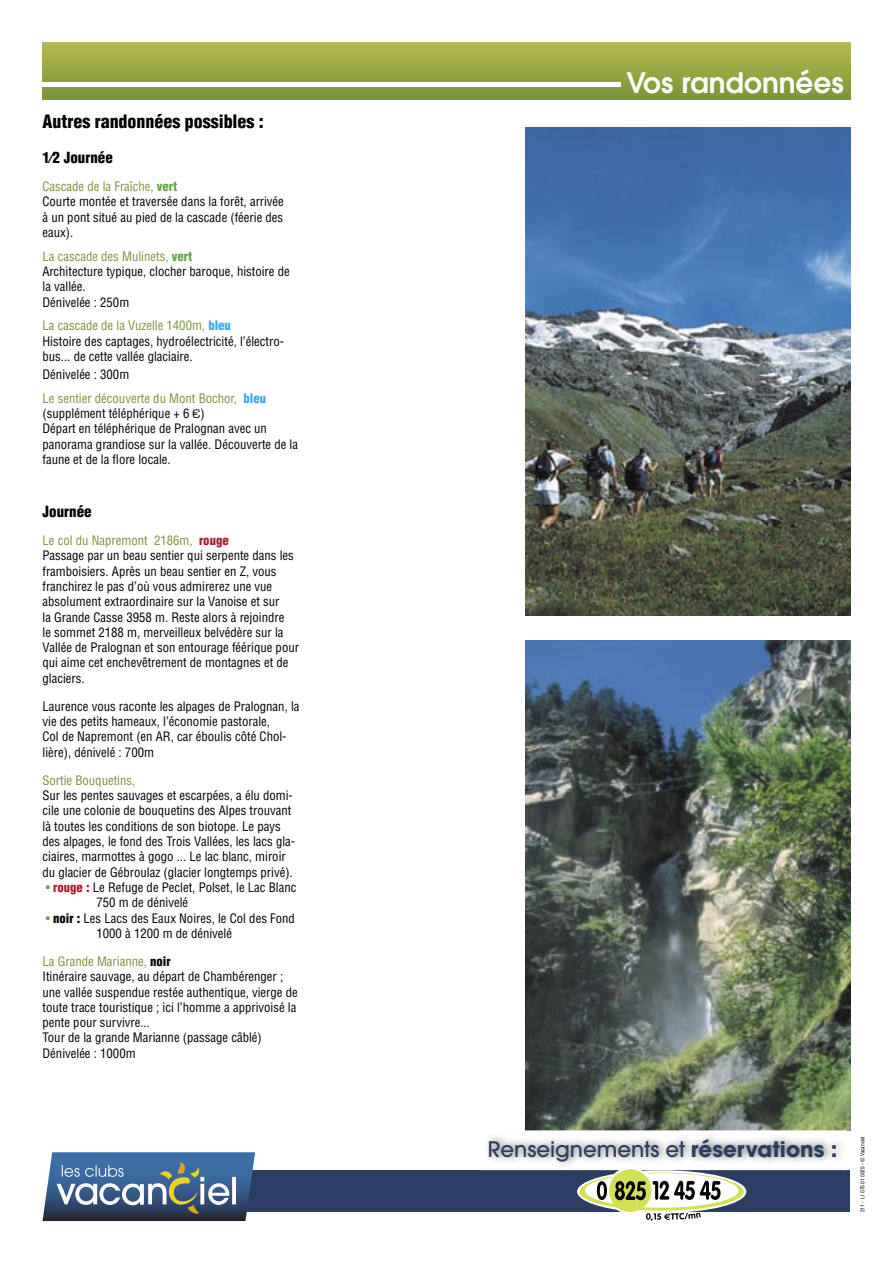
<style>
.page{position:relative;width:893px;height:1263px;background:#fff}
.page>*{position:absolute;margin:0;border:0;box-sizing:border-box;transform-origin:0 0}
.t1{font:600 28.05px "Avant Garde";color:#fff}
.t2{font:500 21.3px "Avant Garde";color:#2c3d63}
.t3{font:900 condensed 18px "Helvetica";color:#000}
.t4{font:900 condensed 15px "Helvetica";color:#000}
.t5{font:condensed 12.75px/15.3px "Helvetica";color:#000}
.t6{font:condensed 12.75px/23.9px "Helvetica";color:#7a943b}
.t7{font:condensed 5.4px "Helvetica";color:#000}
.s1{color:#7a943b}
.s2{font-weight:900;color:#60a742}
.s3{font-weight:900;color:#3ca6e6}
.s4{color:#000}
.s5{font-family:"Eurostile";font-stretch:normal}
.s6{font-weight:900;color:#a9192d}
.s7{font-weight:900}
.s8{font-weight:700}
</style>
<div class="page">
<div style="left:43px;top:43px;width:807px;height:56px;background:linear-gradient(to bottom,#b6b94f,#7c9539)"></div>
<div style="left:43px;top:82px;width:578px;height:5px;background:#fff"></div>
<img style="left:525px;top:128px;width:325px;height:487px">
<img style="left:525px;top:640px;width:325px;height:490px">
<div style="left:206px;top:1170px;width:643px;height:42px;background:#2c3d63"></div>
<svg style="left:43px;top:1152px;width:212px;height:69px"></svg>
<svg style="left:577px;top:1169px;width:169px;height:52px"></svg>
<h3 class="t3" style="left:43px;top:110px;width:223px">Autres randonnées possibles :</h3>
<p class="t4" style="left:43px;top:148px;width:72px">1⁄2 Journée</p>
<p class="t5" style="left:43px;top:179px;width:243px"><span class="s1">Cascade de la Fraîche,</span> <span class="s2">vert<br></span>Courte montée et traversée dans la forêt, arrivée à un pont situé au pied de la cascade (féerie des eaux).</p>
<p class="t5" style="left:43px;top:248px;width:249px"><span class="s1">La cascade des Mulinets,</span> <span class="s2">vert<br></span>Architecture typique, clocher baroque, histoire de la vallée.<br>Dénivelée : 250m</p>
<p class="t5" style="left:43px;top:318px;width:243px"><span class="s1">La cascade de la Vuzelle 1400m,</span> <span class="s3">bleu<br></span>Histoire des captages, hydroélectricité, l’électro&shy;bus... de cette vallée glaciaire.</p>
<p class="t6" style="left:43px;top:362px;width:225px"><span class="s4">Dénivelée : 300m<br></span>Le sentier découverte du Mont Bochor, <span class="s3">bleu</span></p>
<p class="t5" style="left:43px;top:406px;width:257px">(supplément téléphérique + 6 <span class="s5">€</span>)<br>Départ en téléphérique de Pralognan avec un panorama grandiose sur la vallée. Découverte de la faune et de la flore locale.</p>
<p class="t4" style="left:43px;top:502px;width:51px">Journée</p>
<p class="t5" style="left:43px;top:533px;width:258px"><span class="s1">Le col du Napremont 2186m,</span> <span class="s6">rouge<br></span>Passage par un beau sentier qui serpente dans les framboisiers. Après un beau sentier en Z, vous franchirez le pas d’où vous admirerez une vue absolument extraordinaire sur la Vanoise et sur<br>la Grande Casse 3958 m. Reste alors à rejoindre<br>le sommet 2188 m, merveilleux belvédère sur la Vallée de Pralognan et son entourage féérique pour qui aime cet enchevêtrement de montagnes et de glaciers.</p>
<p class="t5" style="left:43px;top:698px;width:259px">Laurence vous raconte les alpages de Pralognan, la vie des petits hameaux, l’économie pastorale,<br>Col de Napremont (en AR, car éboulis côté Chol&shy;lière), dénivelé : 700m</p>
<p class="t6" style="left:43px;top:768px;width:94px">Sortie Bouquetins,</p>
<p class="t5" style="left:43px;top:788px;width:254px">Sur les pentes sauvages et escarpées, a élu domi&shy;cile une colonie de bouquetins des Alpes trouvant là toutes les conditions de son biotope. Le pays des alpages, le fond des Trois Vallées, les lacs gla&shy;ciaires, marmottes à gogo ... Le lac blanc, miroir du glacier de Gébroulaz (glacier longtemps privé).</p>
<p class="t5" style="left:97px;top:879px;width:201px;text-indent:-51px"><span class="s1">•</span> <span class="s6">rouge :</span> Le Refuge de Peclet, Polset, le Lac Blanc<br>750 m de dénivelé</p>
<p class="t5" style="left:97px;top:910px;width:200px;text-indent:-51px"><span class="s1">•</span> <span class="s7">noir :</span> Les Lacs des Eaux Noires, le Col des Fond<br>1000 à 1200 m de dénivelé</p>
<p class="t5" style="left:43px;top:953px;width:257px"><span class="s1">La Grande Marianne,</span> <span class="s7">noir<br></span>Itinéraire sauvage, au départ de Chambérenger ; une vallée suspendue restée authentique, vierge de toute trace touristique ; ici l’homme a apprivoisé la pente pour survivre...<br>Tour de la grande Marianne (passage câblé)<br>Dénivelée : 1000m</p>
<h1 class="t1" style="left:626px;top:65px;width:219px">Vos randonnées</h1>
<h2 class="t2" style="left:488px;top:1135px;width:351px">Renseignements et <span class="s8">réservations :</span></h2>
<p class="t7" style="left:859px;top:1212px;width:78px;rotate:-90deg">211 - LI 075 01 0025 - © Vacanciel</p>
</div>
